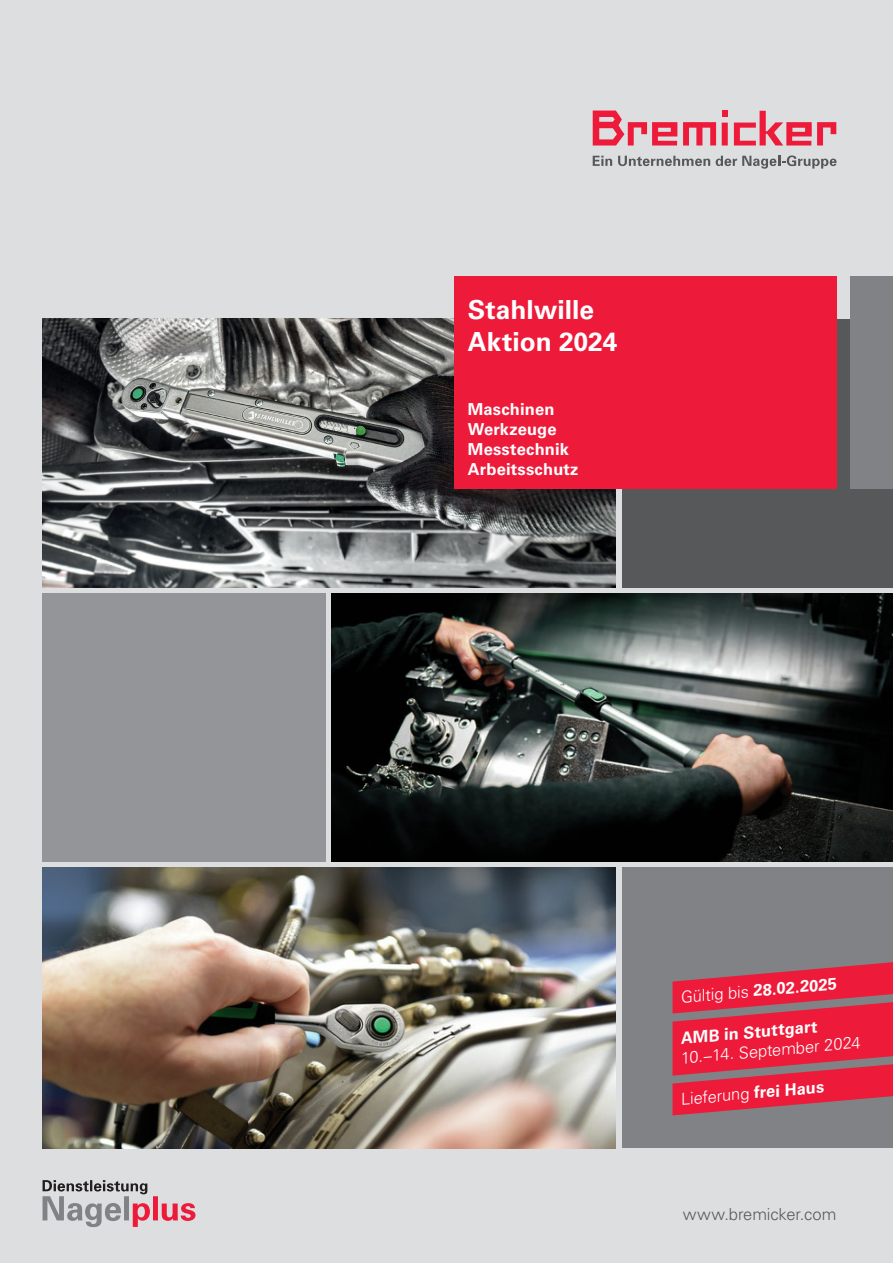
<style>
.page{position:relative;width:893px;height:1263px;background:#dddee0}
.page>*{position:absolute;margin:0;border:0;box-sizing:border-box;transform-origin:0 0}
.t1{font:700 26.25px/31.5px "Univers LT Std";color:#fff}
.t2{font:700 16.5px/19.8px "Univers LT Std";letter-spacing:.01em;color:#fff}
.t3{font:300 16.5px "Univers LT Std";color:#fff}
.t4{font:300 16.5px "Univers LT Std";letter-spacing:-.005em;color:#57585a}
.s1{font-weight:300}
.s2{font-weight:700}
</style>
<div class="page">
<img style="left:332px;top:593px;width:561px;height:269px">
<div style="left:622px;top:868px;width:271px;height:280px;background:#808285"></div>
<div style="left:622px;top:319px;width:271px;height:268px;background:#57585a"></div>
<div style="left:43px;top:593px;width:283px;height:268px;background:#939598"></div>
<img style="left:43px;top:868px;width:573px;height:280px">
<img style="left:43px;top:319px;width:573px;height:268px">
<svg style="left:42px;top:1180px;width:154px;height:47px"></svg>
<div style="left:850px;top:276px;width:43px;height:213px;background:#808285"></div>
<svg style="left:672px;top:962px;width:221px;height:153px"></svg>
<svg style="left:592px;top:110px;width:245px;height:57px"></svg>
<svg style="left:593px;top:156px;width:19px;height:10px"></svg>
<svg style="left:618px;top:156px;width:92px;height:10px"></svg>
<svg style="left:716px;top:155px;width:120px;height:14px"></svg>
<div style="left:722px;top:123px;width:6px;height:22px;background:#ed1a3a"></div>
<svg style="left:722px;top:111px;width:6px;height:6px"></svg>
<svg style="left:683px;top:122px;width:33px;height:23px"></svg>
<svg style="left:593px;top:111px;width:84px;height:35px"></svg>
<svg style="left:734px;top:111px;width:102px;height:34px"></svg>
<div style="left:454px;top:276px;width:382px;height:213px;background:#ed1a3a"></div>
<h1 class="t1" style="left:468px;top:296px;width:151px">Stahlwille<br>Aktion 2024</h1>
<p class="t2" style="left:468px;top:401px;width:112px">Maschinen<br>Werkzeuge<br>Messtechnik<br>Arbeitsschutz</p>
<p class="t2" style="left:680px;top:988px;width:158px;rotate:-5deg"><span class="s1">Gültig bis</span> 28.02.2025</p>
<p class="t2" style="left:680px;top:1030px;width:139px;rotate:-5deg">AMB in Stuttgart</p>
<p class="t3" style="left:680px;top:1048px;width:182px;rotate:-5deg">10. – 14. September 2024</p>
<p class="t3" style="left:680px;top:1089px;width:145px;rotate:-5deg">Lieferung <span class="s2">frei Haus</span></p>
<p class="t4" style="left:683px;top:1205px;width:155px">www.bremicker.com</p>
</div>
